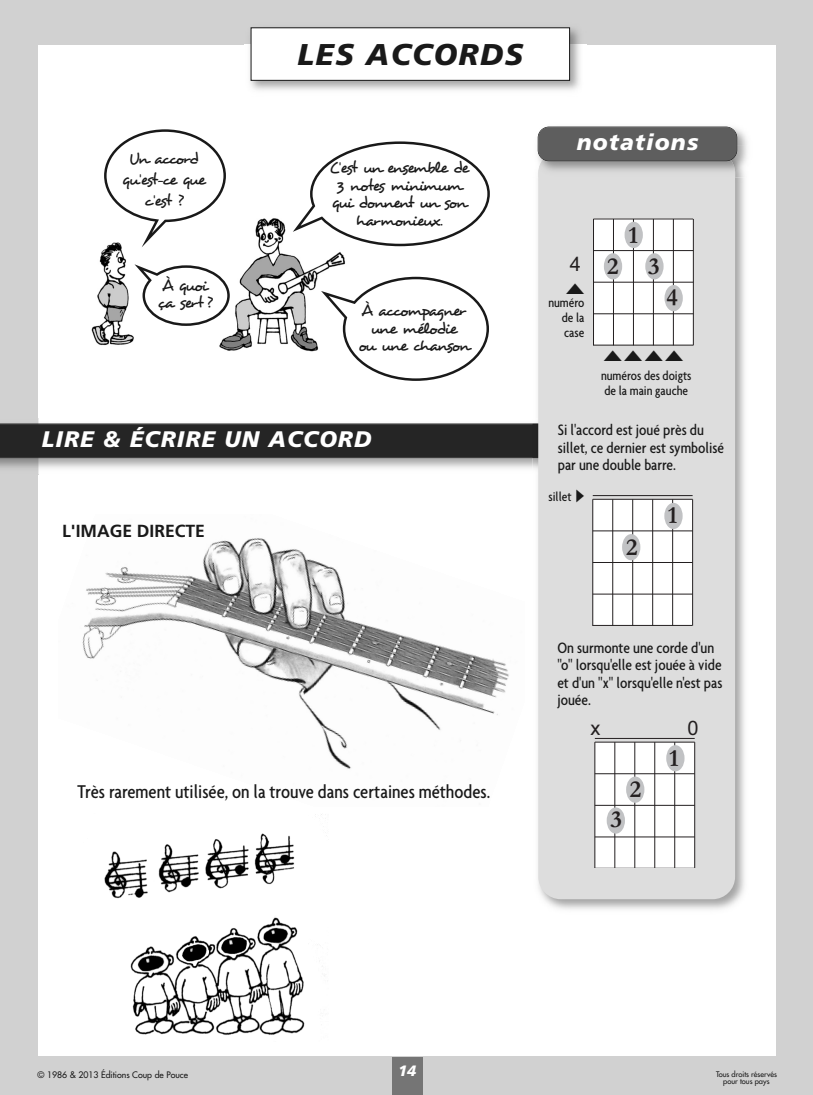
<style>
.page{position:relative;width:813px;height:1095px;background:#fff}
.page>*{position:absolute;margin:0;border:0;box-sizing:border-box;transform-origin:0 0}
.t1{font:italic 900 30px "Frutiger";letter-spacing:.05em;color:#191919}
.t2{font:700 24.38px "Garamond";color:#231f20}
.t3{font:italic 900 22.5px "Frutiger";letter-spacing:.05em;color:#fff}
.t4{font:500 condensed 20px "Agenda";color:#191919}
.t5{font:20px "Arial";color:#231f20}
.t6{font:700 17.5px "Frutiger";color:#191919}
.t7{font:500 condensed 16.25px/17.5px "Agenda";color:#191919}
.t8{font:16.25px/17.5px "Desyrel";letter-spacing:-.095em;color:#191919;text-align:center}
.t9{font:15px "Zapf Dingbats";color:#191919;scale:1.45 1}
.t10{font:italic 900 15px "Frutiger";color:#fff}
.t11{font:500 condensed 13.75px/15px "Agenda";color:#191919;text-align:justify}
.t12{font:8.75px "Futura";color:#191919}
.t13{font:7.5px/7.5px "Futura";color:#191919;text-align:center}
</style>
<div class="page">
<div style="left:0;top:0;width:812px;height:1095px;background:#d1d1d1"></div>
<div style="left:38px;top:45px;width:737px;height:1010px;background:#fff"></div>
<div style="left:392px;top:1057px;width:30px;height:38px;background:#757575"></div>
<img style="left:245px;top:27px;width:341px;height:64px">
<div style="left:251px;top:28px;width:318px;height:52px;background:#fff"></div>
<div style="left:251px;top:27px;width:318px;height:54px;border:1px solid #191919"></div>
<img style="left:91px;top:218px;width:254px;height:134px">
<svg style="left:104px;top:129px;width:122px;height:118px"></svg>
<svg style="left:293px;top:141px;width:196px;height:105px"></svg>
<svg style="left:134px;top:264px;width:96px;height:62px"></svg>
<svg style="left:321px;top:277px;width:168px;height:104px"></svg>
<svg style="left:0;top:423px;width:532px;height:35px"></svg>
<img style="left:82px;top:538px;width:427px;height:231px">
<img style="left:104px;top:814px;width:221px;height:221px">
<img style="left:532px;top:177px;width:213px;height:733px">
<img style="left:532px;top:424px;width:6px;height:34px">
<div style="left:538px;top:151px;width:196px;height:748px;background:#ddd;border-radius:23px"></div>
<img style="left:539px;top:126px;width:208px;height:19px">
<img style="left:734px;top:145px;width:13px;height:32px">
<img style="left:538px;top:155px;width:196px;height:16px">
<div style="left:538px;top:127px;width:198px;height:34px;background:#5e5e5e;border-radius:11px"></div>
<div style="left:537px;top:127px;width:200px;height:34px;border:1px solid #191919;border-radius:11px"></div>
<div style="left:592px;top:499px;width:100px;height:126px;background:#fff"></div>
<hr style="left:592px;top:499px;width:1px;height:126px;background:#231f20">
<hr style="left:612px;top:499px;width:1px;height:126px;background:#231f20">
<hr style="left:632px;top:499px;width:1px;height:126px;background:#231f20">
<hr style="left:652px;top:499px;width:1px;height:126px;background:#231f20">
<hr style="left:672px;top:499px;width:1px;height:126px;background:#231f20">
<hr style="left:692px;top:499px;width:1px;height:126px;background:#231f20">
<hr style="left:592px;top:594px;width:100px;height:1px;background:#231f20">
<hr style="left:592px;top:562px;width:100px;height:1px;background:#231f20">
<hr style="left:592px;top:531px;width:100px;height:1px;background:#231f20">
<hr style="left:592px;top:499px;width:100px;height:1px;background:#231f20">
<hr style="left:592px;top:625px;width:100px;height:1px;background:#231f20">
<hr style="left:592px;top:495px;width:100px;height:1px;background:#231f20">
<div style="left:622px;top:534px;width:18px;height:26px;background:#c1c2c4;border-radius:50%"></div>
<div style="left:664px;top:503px;width:18px;height:26px;background:#c1c2c4;border-radius:50%"></div>
<div style="left:593px;top:219px;width:100px;height:126px;background:#fff"></div>
<hr style="left:593px;top:219px;width:1px;height:126px;background:#231f20">
<hr style="left:613px;top:219px;width:1px;height:126px;background:#231f20">
<hr style="left:633px;top:219px;width:1px;height:126px;background:#231f20">
<hr style="left:653px;top:219px;width:1px;height:126px;background:#231f20">
<hr style="left:673px;top:219px;width:1px;height:126px;background:#231f20">
<hr style="left:693px;top:219px;width:1px;height:126px;background:#231f20">
<hr style="left:593px;top:313px;width:100px;height:1px;background:#231f20">
<hr style="left:593px;top:282px;width:100px;height:1px;background:#231f20">
<hr style="left:593px;top:250px;width:100px;height:1px;background:#231f20">
<hr style="left:593px;top:219px;width:100px;height:1px;background:#231f20">
<hr style="left:593px;top:345px;width:99px;height:1px;background:#231f20">
<div style="left:645px;top:253px;width:18px;height:26px;background:#c1c2c4;border-radius:50%"></div>
<div style="left:664px;top:285px;width:18px;height:26px;background:#c1c2c4;border-radius:50%"></div>
<div style="left:603px;top:253px;width:19px;height:26px;background:#c1c2c4;border-radius:50%"></div>
<div style="left:624px;top:222px;width:18px;height:26px;background:#c1c2c4;border-radius:50%"></div>
<div style="left:594px;top:742px;width:100px;height:125px;background:#fff"></div>
<hr style="left:594px;top:742px;width:1px;height:125px;background:#231f20">
<hr style="left:614px;top:742px;width:1px;height:125px;background:#231f20">
<hr style="left:634px;top:742px;width:1px;height:125px;background:#231f20">
<hr style="left:654px;top:742px;width:1px;height:125px;background:#231f20">
<hr style="left:674px;top:742px;width:1px;height:125px;background:#231f20">
<hr style="left:694px;top:742px;width:1px;height:125px;background:#231f20">
<hr style="left:594px;top:836px;width:100px;height:1px;background:#231f20">
<hr style="left:594px;top:805px;width:100px;height:1px;background:#231f20">
<hr style="left:594px;top:773px;width:100px;height:1px;background:#231f20">
<hr style="left:594px;top:742px;width:100px;height:1px;background:#231f20">
<hr style="left:594px;top:738px;width:100px;height:1px;background:#231f20">
<div style="left:626px;top:776px;width:18px;height:27px;background:#c1c2c4;border-radius:50%"></div>
<div style="left:606px;top:807px;width:18px;height:26px;background:#c1c2c4;border-radius:50%"></div>
<div style="left:666px;top:745px;width:18px;height:26px;background:#c1c2c4;border-radius:50%"></div>
<h1 class="t1" style="left:297px;top:42px;width:227px">LES ACCORDS</h1>
<p class="t8" style="left:122px;top:150px;width:85px;line-height:20.8px">Un accord qu'est-ce que c'est ?</p>
<p class="t8" style="left:329px;top:161px;width:141px">C'est un ensemble de<br>3 notes minimum qui donnent un son harmonieux.</p>
<p class="t8" style="left:157px;top:278px;width:56px;text-align:left">À quoi ça sert ?</p>
<p class="t8" style="left:358px;top:304px;width:113px">À accompagner une mélodie<br>ou une chanson</p>
<h3 class="t3" style="left:42px;top:430px;width:331px">LIRE &amp; ÉCRIRE UN ACCORD</h3>
<p class="t6" style="left:62px;top:524px;width:144px">L'IMAGE DIRECTE</p>
<h3 class="t3" style="left:576px;top:133px;width:123px">notations</h3>
<p class="t5" style="left:569px;top:257px;width:13px">4</p>
<p class="t11" style="left:561px;top:297px;width:24px;text-indent:-13px">numéro de la case</p>
<h2 class="t2" style="left:607px;top:256px;width:13px">2</h2>
<h2 class="t2" style="left:628px;top:225px;width:11px">1</h2>
<h2 class="t2" style="left:648px;top:256px;width:13px">3</h2>
<h2 class="t2" style="left:666px;top:287px;width:13px">4</h2>
<p class="t9" style="left:603px;top:349px;width:57px">▲▲▲▲</p>
<p class="t11" style="left:601px;top:369px;width:92px">numéros des doigts de la main gauche</p>
<p class="t7" style="left:557px;top:423px;width:168px">Si l'accord est joué près du sillet, ce dernier est symbolisé par une double barre.</p>
<p class="t11" style="left:548px;top:490px;width:24px">sillet</p>
<h2 class="t2" style="left:626px;top:537px;width:13px">2</h2>
<h2 class="t2" style="left:667px;top:506px;width:11px">1</h2>
<p class="t4" style="left:78px;top:784px;width:414px">Très rarement utilisée, on la trouve dans certaines méthodes.</p>
<p class="t7" style="left:557px;top:640px;width:166px">On surmonte une corde d'un "o" lorsqu'elle est jouée à vide et d'un "x" lorsqu'elle n'est pas jouée.</p>
<p class="t5" style="left:590px;top:721px;width:11px">x</p>
<h2 class="t2" style="left:610px;top:810px;width:13px">3</h2>
<h2 class="t2" style="left:629px;top:780px;width:13px">2</h2>
<h2 class="t2" style="left:669px;top:749px;width:11px">1</h2>
<p class="t5" style="left:687px;top:721px;width:13px">0</p>
<p class="t12" style="left:37px;top:1070px;width:152px">© 1986 &amp; 2013 Éditions Coup de Pouce</p>
<p class="t10" style="left:398px;top:1064px;width:20px">14</p>
<p class="t13" style="left:715px;top:1070px;width:62px">Tous droits réservés pour tous pays</p>
</div>
